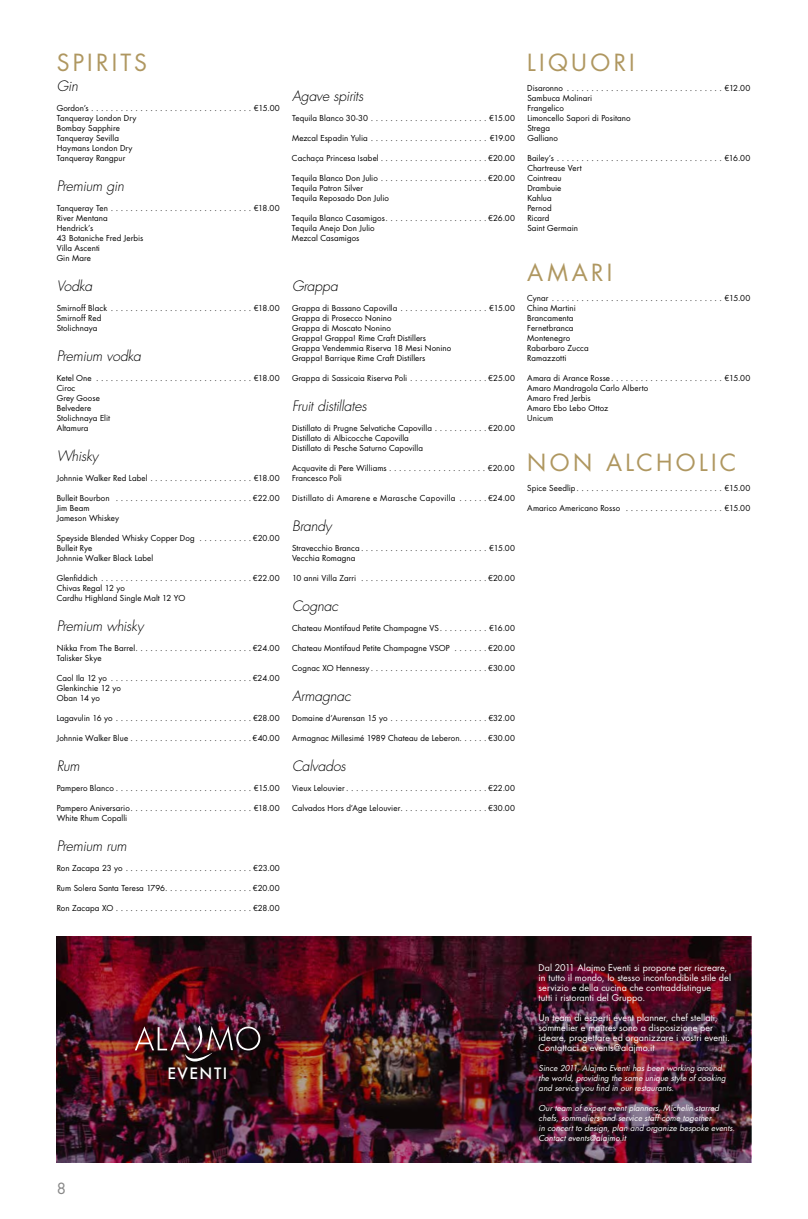
<style>
.page{position:relative;width:808px;height:1219px;background:#fff}
.page>*{position:absolute;margin:0;border:0;box-sizing:border-box;transform-origin:0 0}
.t1{font:23px "Futura Std";letter-spacing:.145em;color:#af9760}
.t2{font:500 15.3px "Futura";letter-spacing:.1em;color:#fff}
.t3{font:15px "Futura Std";color:#878787}
.t4{font:italic 300 14px "Futura Std";letter-spacing:-.02em;color:#000}
.t5{font:9px/10px "Futura Std";letter-spacing:.005em;color:#fff}
.t6{font:8px/10px "Futura Std";letter-spacing:.01em;color:#000}
.t7{font:italic 8px/10px "Futura Std";letter-spacing:.005em;color:#fff}
.t8{font:8px "Futura Std";letter-spacing:.035em;color:#000}
</style>
<div class="page">
<img style="left:57px;top:936px;width:694px;height:226px">
<img style="left:135px;top:1025px;width:125px;height:36px">
<h1 class="t1" style="left:57px;top:48px;width:92px">SPIRITS</h1>
<h3 class="t4" style="left:57px;top:77px;width:23px">Gin</h3>
<p class="t6" style="left:57px;top:103px;width:225px">Gordon’s . . . . . . . . . . . . . . . . . . . . . . . . . . . . . . . . . €15.00<br>Tanqueray London Dry<br>Bombay Sapphire<br>Tanqueray Sevilla<br>Haymans London Dry<br>Tanqueray Rangpur</p>
<h3 class="t4" style="left:57px;top:177px;width:69px">Premium gin</h3>
<p class="t6" style="left:57px;top:203px;width:225px">Tanqueray Ten . . . . . . . . . . . . . . . . . . . . . . . . . . . . €18.00<br>River Mentana<br>Hendrick’s<br>43 Botaniche Fred Jerbis<br>Villa Ascenti<br>Gin Mare</p>
<h3 class="t4" style="left:57px;top:277px;width:37px">Vodka</h3>
<p class="t6" style="left:57px;top:303px;width:225px">Smirnoff Black . . . . . . . . . . . . . . . . . . . . . . . . . . . . €18.00<br>Smirnoff Red<br>Stolichnaya</p>
<h3 class="t4" style="left:57px;top:347px;width:86px">Premium vodka</h3>
<p class="t6" style="left:57px;top:373px;width:225px">Ketel One . . . . . . . . . . . . . . . . . . . . . . . . . . . . . . . €18.00<br>Ciroc<br>Grey Goose<br>Belvedere<br>Stolichnaya Elit<br>Altamura</p>
<h3 class="t4" style="left:57px;top:447px;width:43px">Whisky</h3>
<p class="t6" style="left:57px;top:473px;width:224px">Johnnie Walker Red Label . . . . . . . . . . . . . . . . . . . . €18.00</p>
<p class="t6" style="left:57px;top:493px;width:224px">Bulleit Bourbon . . . . . . . . . . . . . . . . . . . . . . . . . . . €22.00<br>Jim Beam<br>Jameson Whiskey</p>
<p class="t6" style="left:57px;top:533px;width:224px">Speyside Blended Whisky Copper Dog . . . . . . . . . . €20.00<br>Bulleit Rye<br>Johnnie Walker Black Label</p>
<p class="t6" style="left:57px;top:573px;width:224px">Glenfiddich . . . . . . . . . . . . . . . . . . . . . . . . . . . . . . €22.00<br>Chivas Regal 12 yo<br>Cardhu Highland Single Malt 12 YO</p>
<h3 class="t4" style="left:57px;top:617px;width:88px">Premium whisky</h3>
<p class="t6" style="left:57px;top:643px;width:224px">Nikka From The Barrel . . . . . . . . . . . . . . . . . . . . . . . €24.00<br>Talisker Skye</p>
<p class="t6" style="left:57px;top:673px;width:224px">Caol Ila 12 yo . . . . . . . . . . . . . . . . . . . . . . . . . . . . €24.00<br>Glenkinchie 12 yo<br>Oban 14 yo</p>
<p class="t6" style="left:57px;top:713px;width:224px">Lagavulin 16 yo . . . . . . . . . . . . . . . . . . . . . . . . . . . €28.00</p>
<p class="t6" style="left:57px;top:733px;width:224px">Johnnie Walker Blue . . . . . . . . . . . . . . . . . . . . . . . . €40.00</p>
<h3 class="t4" style="left:57px;top:757px;width:24px">Rum</h3>
<p class="t6" style="left:57px;top:783px;width:224px">Pampero Blanco . . . . . . . . . . . . . . . . . . . . . . . . . . . . €15.00</p>
<p class="t6" style="left:57px;top:803px;width:225px">Pampero Aniversario . . . . . . . . . . . . . . . . . . . . . . . . €18.00<br>White Rhum Copalli</p>
<h3 class="t4" style="left:57px;top:837px;width:71px">Premium rum</h3>
<p class="t6" style="left:57px;top:863px;width:225px">Ron Zacapa 23 yo . . . . . . . . . . . . . . . . . . . . . . . . . €23.00</p>
<p class="t6" style="left:57px;top:883px;width:224px">Rum Solera Santa Teresa 1796 . . . . . . . . . . . . . . . . . €20.00</p>
<p class="t6" style="left:57px;top:903px;width:224px">Ron Zacapa XO . . . . . . . . . . . . . . . . . . . . . . . . . . . €28.00</p>
<h3 class="t4" style="left:292px;top:87px;width:73px">Agave spirits</h3>
<p class="t6" style="left:292px;top:113px;width:224px">Tequila Blanco 30-30 . . . . . . . . . . . . . . . . . . . . . . . . €15.00</p>
<p class="t6" style="left:292px;top:133px;width:224px">Mezcal Espadin Yulia . . . . . . . . . . . . . . . . . . . . . . . . €19.00</p>
<p class="t6" style="left:292px;top:153px;width:224px">Cachaça Princesa Isabel . . . . . . . . . . . . . . . . . . . . . €20.00</p>
<p class="t6" style="left:292px;top:173px;width:224px">Tequila Blanco Don Julio . . . . . . . . . . . . . . . . . . . . . €20.00<br>Tequila Patron Silver<br>Tequila Reposado Don Julio</p>
<p class="t6" style="left:292px;top:213px;width:225px">Tequila Blanco Casamigos . . . . . . . . . . . . . . . . . . . . €26.00<br>Tequila Anejo Don Julio<br>Mezcal Casamigos</p>
<h3 class="t4" style="left:292px;top:277px;width:47px">Grappa</h3>
<p class="t6" style="left:292px;top:303px;width:225px">Grappa di Bassano Capovilla . . . . . . . . . . . . . . . . . . €15.00<br>Grappa di Prosecco Nonino<br>Grappa di Moscato Nonino<br>Grappa! Grappa! Rime Craft Distillers<br>Grappa Vendemmia Riserva 18 Mesi Nonino<br>Grappa! Barrique Rime Craft Distillers</p>
<p class="t6" style="left:292px;top:373px;width:224px">Grappa di Sassicaia Riserva Poli . . . . . . . . . . . . . . . €25.00</p>
<h3 class="t4" style="left:292px;top:397px;width:76px">Fruit distillates</h3>
<p class="t6" style="left:292px;top:423px;width:224px">Distillato di Prugne Selvatiche Capovilla . . . . . . . . . . €20.00<br>Distillato di Albicocche Capovilla<br>Distillato di Pesche Saturno Capovilla</p>
<p class="t6" style="left:292px;top:463px;width:224px">Acquavite di Pere Williams .. . . . . . . . . . . . . . . . . . . . €20.00<br>Francesco Poli</p>
<p class="t8" style="left:292px;top:493px;width:224px">Distillato di Amarene e Marasche Capovilla . . . . . €24.00</p>
<h3 class="t4" style="left:292px;top:517px;width:41px">Brandy</h3>
<p class="t6" style="left:292px;top:543px;width:225px">Stravecchio Branca . . . . . . . . . . . . . . . . . . . . . . . . . . €15.00<br>Vecchia Romagna</p>
<p class="t6" style="left:292px;top:573px;width:224px">10 anni Villa Zarri . . . . . . . . . . . . . . . . . . . . . . . . . €20.00</p>
<h3 class="t4" style="left:292px;top:597px;width:48px">Cognac</h3>
<p class="t6" style="left:292px;top:623px;width:225px">Chateau Montifaud Petite Champagne VS . . . . . . . . . €16.00</p>
<p class="t6" style="left:292px;top:643px;width:224px">Chateau Montifaud Petite Champagne VSOP . . . . . . €20.00</p>
<p class="t6" style="left:292px;top:663px;width:224px">Cognac XO Hennessy . . . . . . . . . . . . . . . . . . . . . . . €30.00</p>
<h3 class="t4" style="left:292px;top:687px;width:60px">Armagnac</h3>
<p class="t6" style="left:292px;top:713px;width:225px">Domaine d’Aurensan 15 yo . . . . . . . . . . . . . . . . . . . €32.00</p>
<p class="t6" style="left:292px;top:733px;width:224px">Armagnac Millesimé 1989 Chateau de Leberon . . . . . €30.00</p>
<h3 class="t4" style="left:292px;top:757px;width:55px">Calvados</h3>
<p class="t6" style="left:292px;top:783px;width:225px">Vieux Lelouvier . . . . . . . . . . . . . . . . . . . . . . . . . . . . €22.00</p>
<p class="t6" style="left:292px;top:803px;width:224px">Calvados Hors d’Age Lelouvier . . . . . . . . . . . . . . . . . €30.00</p>
<h1 class="t1" style="left:527px;top:48px;width:109px">LIQUORI</h1>
<p class="t6" style="left:527px;top:83px;width:225px">Disaronno . . . . . . . . . . . . . . . . . . . .. . . . . . . . . . . . €12.00<br>Sambuca Molinari<br>Frangelico<br>Limoncello Sapori di Positano<br>Strega<br>Galliano</p>
<p class="t6" style="left:527px;top:153px;width:225px">Bailey’s . . . . . . . . . . . . . . . . . . . . . .. . . . . . . . . . . . €16.00<br>Chartreuse Vert<br>Cointreau<br>Drambuie<br>Kahlua<br>Pernod<br>Ricard<br>Saint Germain</p>
<h1 class="t1" style="left:527px;top:258px;width:86px">AMARI</h1>
<p class="t6" style="left:527px;top:293px;width:225px">Cynar . . . . . . . . . . . . . . . . . . . . . . .............€15.00<br>China Martini<br>Brancamenta<br>Fernetbranca<br>Montenegro<br>Rabarbaro Zucca<br>Ramazzotti</p>
<p class="t6" style="left:527px;top:373px;width:225px">Amara di Arance Rosse ....................... €15.00<br>Amaro Mandragola Carlo Alberto<br>Amaro Fred Jerbis<br>Amaro Ebo Lebo Ottoz<br>Unicum</p>
<h1 class="t1" style="left:527px;top:448px;width:211px">NON ALCHOLIC</h1>
<p class="t6" style="left:527px;top:483px;width:224px">Spice Seedlip . . . . . . . . . . . . . . . . . . . . . . . . . . . . . . €15.00</p>
<p class="t6" style="left:527px;top:503px;width:224px">Amarico Americano Rosso . . . . . . . . . . . . . . . . . . . . €15.00</p>
<h3 class="t3" style="left:57px;top:1179px;width:11px">8</h3>
<h2 class="t2" style="left:167px;top:1062px;width:61px">EVENTI</h2>
<p class="t5" style="left:539px;top:963px;width:194px">Dal 2011 Alajmo Eventi si propone per ricreare, in tutto il mondo, lo stesso inconfondibile stile del servizio e della cucina che contraddistingue<br>tutti i ristoranti del Gruppo.</p>
<p class="t5" style="left:539px;top:1013px;width:191px">Un team di esperti event planner, chef stellati, sommelier e maîtres sono a disposizione per ideare, progettare ed organizzare i vostri eventi.<br>Contattaci a events@alajmo. it</p>
<p class="t7" style="left:539px;top:1063px;width:188px">Since 2011, Alajmo Eventi has been working around the world, providing the same unique style of cooking and service you find in our restaurants.</p>
<p class="t7" style="left:539px;top:1103px;width:198px">Our team of expert event planners, Michelin-starred chefs, sommeliers and service staff come together<br>in concert to design, plan and organize bespoke events.<br>Contact events@alajmo.it</p>
</div>
